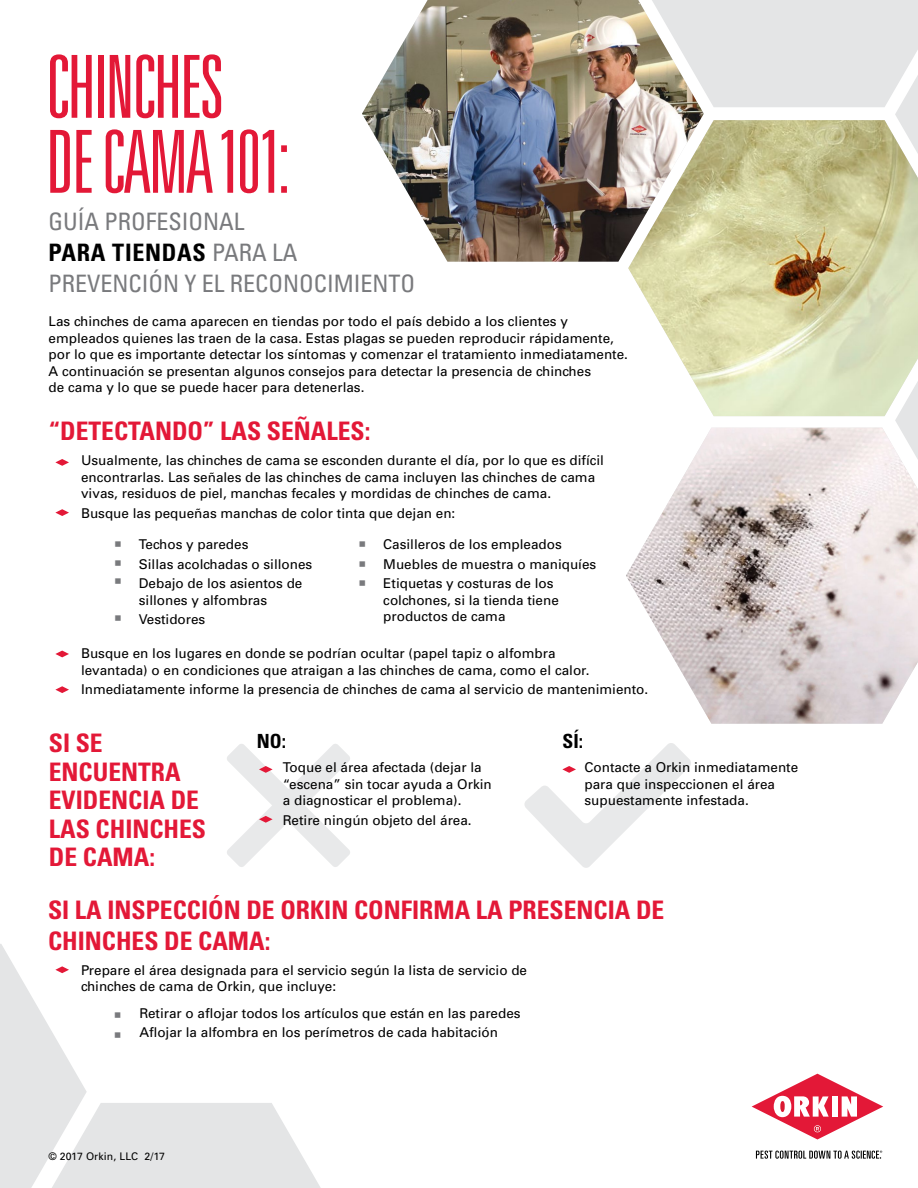
<style>
.page{position:relative;width:918px;height:1188px;background:#fff}
.page>*{position:absolute;margin:0;border:0;box-sizing:border-box;transform-origin:0 0}
.t1{font:300 ultra-condensed 87px/75px "Univers";letter-spacing:-.03em;color:#e31837}
.t2{font:700 condensed 25.5px/28.5px "Univers";color:#e31837}
.t3{font:condensed 24px/30.9px "Univers";color:#797a7d}
.t4{font:24px/19.5px "Arial";color:#797a7d;text-align:justify}
.t5{font:700 condensed 19.5px "Univers";color:#000}
.t6{font:13.5px/16.5px "Univers";color:#000}
.t7{font:10.5px "Univers";letter-spacing:.01em;color:#000}
.s1{font-weight:700;color:#000}
</style>
<div class="page">
<img style="left:626px;top:428px;width:292px;height:296px">
<img style="left:628px;top:154px;width:290px;height:262px">
<svg style="left:704px;top:0;width:214px;height:154px;background:#dfdfd6"></svg>
<svg style="left:895px;top:381px;width:23px;height:79px"></svg>
<img style="left:362px;top:0;width:342px;height:262px">
<svg style="left:227px;top:744px;width:123px;height:123px"></svg>
<svg style="left:524px;top:743px;width:167px;height:125px"></svg>
<svg style="left:55px;top:459px;width:14px;height:7px"></svg>
<svg style="left:55px;top:509px;width:14px;height:7px"></svg>
<svg style="left:55px;top:651px;width:14px;height:6px"></svg>
<svg style="left:55px;top:686px;width:14px;height:7px"></svg>
<svg style="left:0;top:944px;width:321px;height:244px"></svg>
<svg style="left:752px;top:1074px;width:131px;height:65px"></svg>
<svg style="left:756px;top:1151px;width:126px;height:8px"></svg>
<h1 class="t1" style="left:46px;top:48px;width:246px">CHINCHES<br>DE CAMA 101:</h1>
<h3 class="t3" style="left:49px;top:206px;width:368px">GUÍA PROFESIONAL<br><span class="s1">PARA TIENDAS</span> PARA LA<br>PREVENCIÓN Y EL RECONOCIMIENTO</h3>
<p class="t6" style="left:49px;top:313px;width:581px">Las chinches de cama aparecen en tiendas por todo el país debido a los clientes y empleados quienes las traen de la casa. Estas plagas se pueden reproducir rápidamente, por lo que es importante detectar los síntomas y comenzar el tratamiento inmediatamente.<br>A continuación se presentan algunos consejos para detectar la presencia de chinches<br>de cama y lo que se puede hacer para detenerlas.</p>
<h2 class="t2" style="left:49px;top:417px;width:323px">“DETECTANDO” LAS SEÑALES:</h2>
<p class="t6" style="left:81px;top:452px;width:525px">Usualmente, las chinches de cama se esconden durante el día, por lo que es difícil encontrarlas. Las señales de las chinches de cama incluyen las chinches de cama vivas, residuos de piel, manchas fecales y mordidas de chinches de cama.</p>
<p class="t6" style="left:81px;top:505px;width:376px">Busque las pequeñas manchas de color tinta que dejan en:</p>
<h3 class="t4" style="left:114px;top:535px;width:10px;line-height:18.6px">▪ ▪ ▪</h3>
<h3 class="t4" style="left:114px;top:609px;width:10px">▪</h3>
<p class="t6" style="left:139px;top:535px;width:175px;line-height:19.5px">Techos y paredes<br>Sillas acolchadas o sillones<br>Debajo de los asientos de</p>
<p class="t6" style="left:139px;top:590px;width:130px;line-height:19.5px">sillones y alfombras<br>Vestidores</p>
<h3 class="t4" style="left:358px;top:534px;width:10px">▪ ▪ ▪</h3>
<p class="t6" style="left:383px;top:535px;width:215px;line-height:19.5px">Casilleros de los empleados<br>Muebles de muestra o maniquíes<br>Etiquetas y costuras de los</p>
<p class="t6" style="left:383px;top:592px;width:177px">colchones, si la tienda tiene productos de cama</p>
<p class="t6" style="left:81px;top:646px;width:510px">Busque en los lugares en donde se podrían ocultar (papel tapiz o alfombra levantada) o en condiciones que atraigan a las chinches de cama, como el calor.</p>
<p class="t6" style="left:81px;top:682px;width:569px">Inmediatamente informe la presencia de chinches de cama al servicio de mantenimiento.</p>
<h2 class="t2" style="left:49px;top:729px;width:159px">SI SE<br>ENCUENTRA<br>EVIDENCIA DE<br>LAS CHINCHES<br>DE CAMA:</h2>
<h3 class="t5" style="left:257px;top:729px;width:31px">NO:</h3>
<h3 class="t5" style="left:563px;top:729px;width:22px">SÍ:</h3>
<p class="t6" style="left:283px;top:759px;width:210px">Toque el área afectada (dejar la “escena” sin tocar ayuda a Orkin a diagnosticar el problema).</p>
<p class="t6" style="left:283px;top:812px;width:190px">Retire ningún objeto del área.</p>
<p class="t6" style="left:585px;top:759px;width:215px">Contacte a Orkin inmediatamente para que inspeccionen el área supuestamente infestada.</p>
<h2 class="t2" style="left:48px;top:895px;width:618px;line-height:30.6px">SI LA INSPECCIÓN DE ORKIN CONFIRMA LA PRESENCIA DE<br>CHINCHES DE CAMA:</h2>
<p class="t6" style="left:81px;top:962px;width:448px">Prepare el área designada para el servicio según la lista de servicio de chinches de cama de Orkin, que incluye:</p>
<p class="t6" style="left:139px;top:1003px;width:383px;line-height:19.5px">Retirar o aflojar todos los artículos que están en las paredes<br>Aflojar la alfombra en los perímetros de cada habitación</p>
<h3 class="t4" style="left:113px;top:1005px;width:10px">▪ ▪</h3>
<p class="t7" style="left:48px;top:1150px;width:118px">© 2017 Orkin, LLC 2/17</p>
</div>
